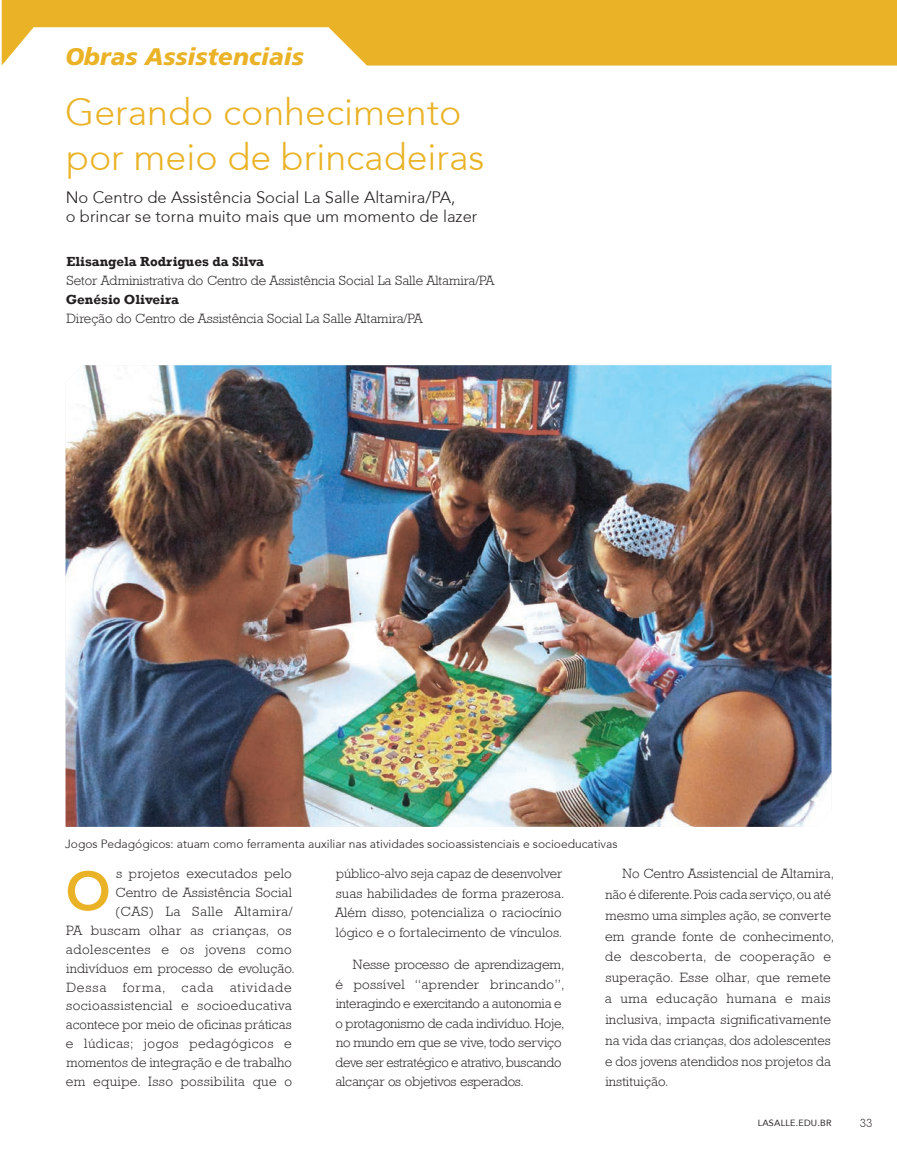
<style>
.page{position:relative;width:897px;height:1152px;background:#fff}
.page>*{position:absolute;margin:0;border:0;box-sizing:border-box;transform-origin:0 0}
.t1{font:800 54px "Avenir LT Std";color:#eab327}
.t2{font:300 37.5px/45px "Avenir 35";color:#eab327}
.t3{font:italic 800 24px "Articulate";color:#eab327}
.t4{font:300 16.5px/18.9px "Avenir 35";color:#231f20}
.t5{font:300 13.5px/20.9px "Rockwell";letter-spacing:.005em;color:#231f20}
.t6{font:300 13.5px/18.9px "Rockwell";letter-spacing:.025em;color:#231f20;text-align:right}
.t7{font:700 13.5px "Rockwell";color:#231f20}
.t8{font:300 12px "Avenir 35";color:#231f20}
.t9{font:300 12px "Rockwell";color:#231f20}
.t10{font:9px "Avenir 55 Roman";letter-spacing:.025em;color:#231f20}
</style>
<div class="page">
<img style="left:66px;top:365px;width:765px;height:462px">
<svg style="left:2px;top:0;width:894px;height:66px;fill:#eab327"></svg>
<h3 class="t3" style="left:66px;top:43px;width:239px">Obras Assistenciais</h3>
<h2 class="t2" style="left:65px;top:89px;width:421px">Gerando conhecimento por meio de brincadeiras</h2>
<p class="t4" style="left:66px;top:188px;width:413px">No Centro de Assistência Social La Salle Altamira/PA,<br>o brincar se torna muito mais que um momento de lazer</p>
<p class="t7" style="left:66px;top:253px;width:199px">Elisangela Rodrigues da Silva</p>
<p class="t5" style="left:66px;top:270px;width:429px">Setor Administrativa do Centro de Assistência Social La Salle Altamira/PA</p>
<p class="t7" style="left:66px;top:291px;width:115px">Genésio Oliveira</p>
<p class="t5" style="left:66px;top:307px;width:357px">Direção do Centro de Assistência Social La Salle Altamira/PA</p>
<p class="t8" style="left:65px;top:836px;width:554px">Jogos Pedagógicos: atuam como ferramenta auxiliar nas atividades socioassistenciais e socioeducativas</p>
<p class="t6" style="left:66px;top:864px;width:230px">s projetos executados pelo<br>Centro de Assistência Social<br>(CAS) La Salle Altamira/<br>PA buscam olhar as crianças, os adolescentes e os jovens como indivíduos em processo de evolução.<br>Dessa forma, cada atividade socioassistencial e socioeducativa acontece por meio de oficinas práticas e lúdicas; jogos pedagógicos e momentos de integração e de trabalho em equipe. Isso possibilita que o</p>
<p class="t5" style="left:335px;top:863px;width:231px;line-height:19.5px">público-alvo seja capaz de desenvolver suas habilidades de forma prazerosa.<br>Além disso, potencializa o raciocínio lógico e o fortalecimento de vínculos.</p>
<h1 class="t1" style="left:66px;top:859px;width:46px">O</h1>
<p class="t5" style="left:335px;top:954px;width:231px;line-height:19.5px;text-indent:18px">Nesse processo de aprendizagem, é possível “aprender brincando”, interagindo e exercitando a autonomia e o protagonismo de cada indivíduo. Hoje, no mundo em que se vive, todo serviço deve ser estratégico e atrativo, buscando alcançar os objetivos esperados.</p>
<p class="t5" style="left:605px;top:863px;width:231px;text-indent:18px">No Centro Assistencial de Altamira, não é diferente. Pois cada serviço, ou até mesmo uma simples ação, se converte em grande fonte de conhecimento, de descoberta, de cooperação e superação. Esse olhar, que remete a uma educação humana e mais inclusiva, impacta significativamente na vida das crianças, dos adolescentes e dos jovens atendidos nos projetos da instituição.</p>
<p class="t10" style="left:757px;top:1117px;width:75px">LASALLE.EDU.BR</p>
<p class="t9" style="left:859px;top:1116px;width:14px">33</p>
</div>
